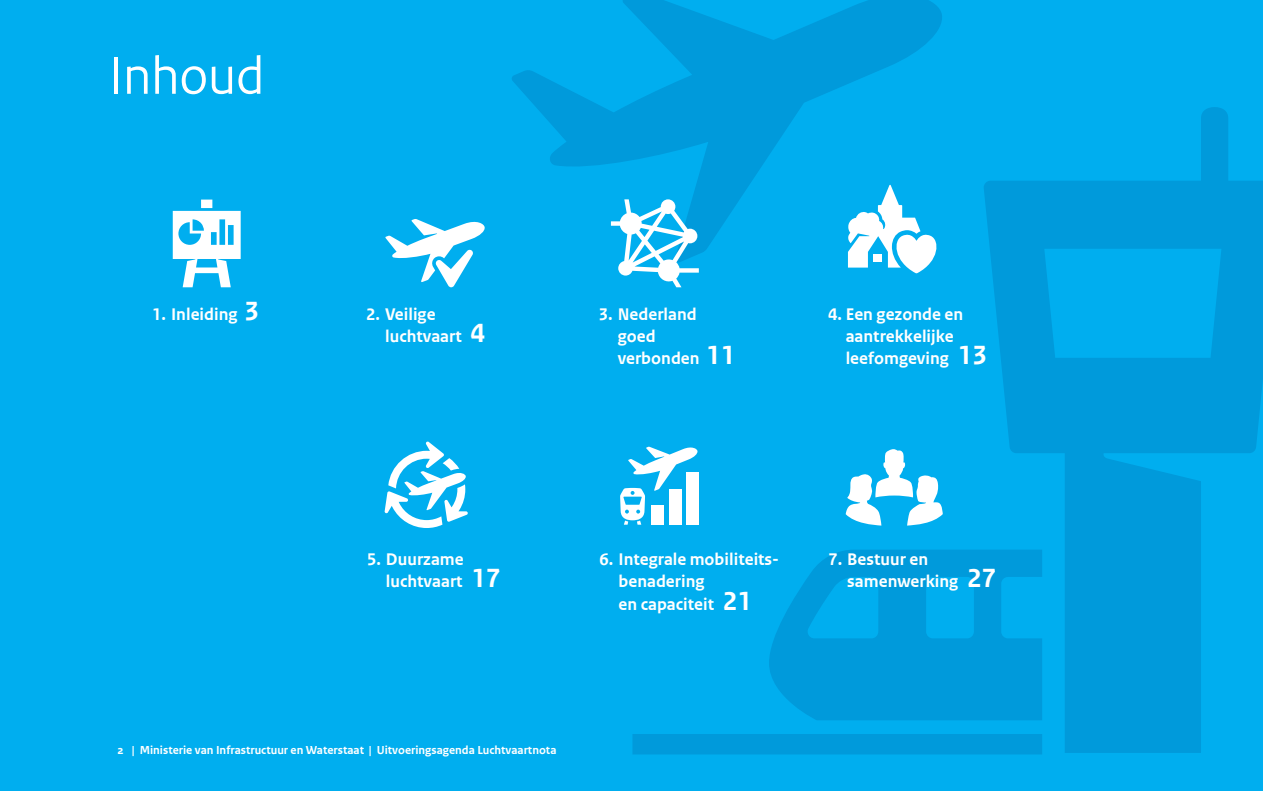
<style>
.page{position:relative;width:1263px;height:791px;background:#00aeef}
.page>*{position:absolute;margin:0;border:0;box-sizing:border-box;transform-origin:0 0}
.t1{font:55.5px "Rijksoverheid Sans Heading";color:#fff}
.t2{font:700 17.7px/22.2px "Rijksoverheid Sans Web Text";color:#fff}
.t3{font:700 12.15px "Rijksoverheid Sans Web Text";color:#fff}
.s1{font-size:27.75px}
.s2{font-family:"Rijksoverheid Sans Text"}
</style>
<div class="page">
<svg style="left:512px;top:0;width:430px;height:263px"></svg>
<svg style="left:984px;top:107px;width:279px;height:646px;fill:#009adb"></svg>
<svg style="left:769px;top:550px;width:273px;height:170px;fill:#009adb"></svg>
<div style="left:632px;top:734px;width:410px;height:20px;background:#009adb"></div>
<svg style="left:611px;top:199px;width:88px;height:88px"></svg>
<svg style="left:385px;top:219px;width:100px;height:68px"></svg>
<svg style="left:384px;top:441px;width:84px;height:87px"></svg>
<svg style="left:846px;top:449px;width:97px;height:77px"></svg>
<svg style="left:173px;top:200px;width:68px;height:87px"></svg>
<svg style="left:848px;top:185px;width:92px;height:88px"></svg>
<svg style="left:620px;top:446px;width:78px;height:79px"></svg>
<p class="t1" style="left:109px;top:44px;width:157px">Inhoud</p>
<p class="t2" style="left:152px;top:303px;width:108px">1. Inleiding <span class="s1">3</span></p>
<p class="t2" style="left:385px;top:303px;width:102px;text-indent:-19px">2. Veilige luchtvaart <span class="s1">4</span></p>
<p class="t2" style="left:618px;top:303px;width:119px;text-indent:-19px">3. Nederland goed verbonden <span class="s1">11</span></p>
<p class="t2" style="left:846px;top:303px;width:143px;text-indent:-17px">4. Een gezonde en aantrekkelijke leefomgeving <span class="s1">13</span></p>
<p class="t2" style="left:386px;top:548px;width:116px;text-indent:-19px">5. Duurzame luchtvaart <span class="s1">17</span></p>
<p class="t2" style="left:618px;top:548px;width:162px;text-indent:-19px">6. Integrale mobiliteits - benadering<br>en capaciteit <span class="s1">21</span></p>
<p class="t2" style="left:847px;top:548px;width:151px;text-indent:-19px">7. Bestuur en samenwerking <span class="s1">27</span></p>
<p class="t3" style="left:117px;top:743px;width:440px"><span class="s2">2</span> | Ministerie van Infrastructuur en Waterstaat | Uitvoeringsagenda Luchtvaartnota</p>
</div>
